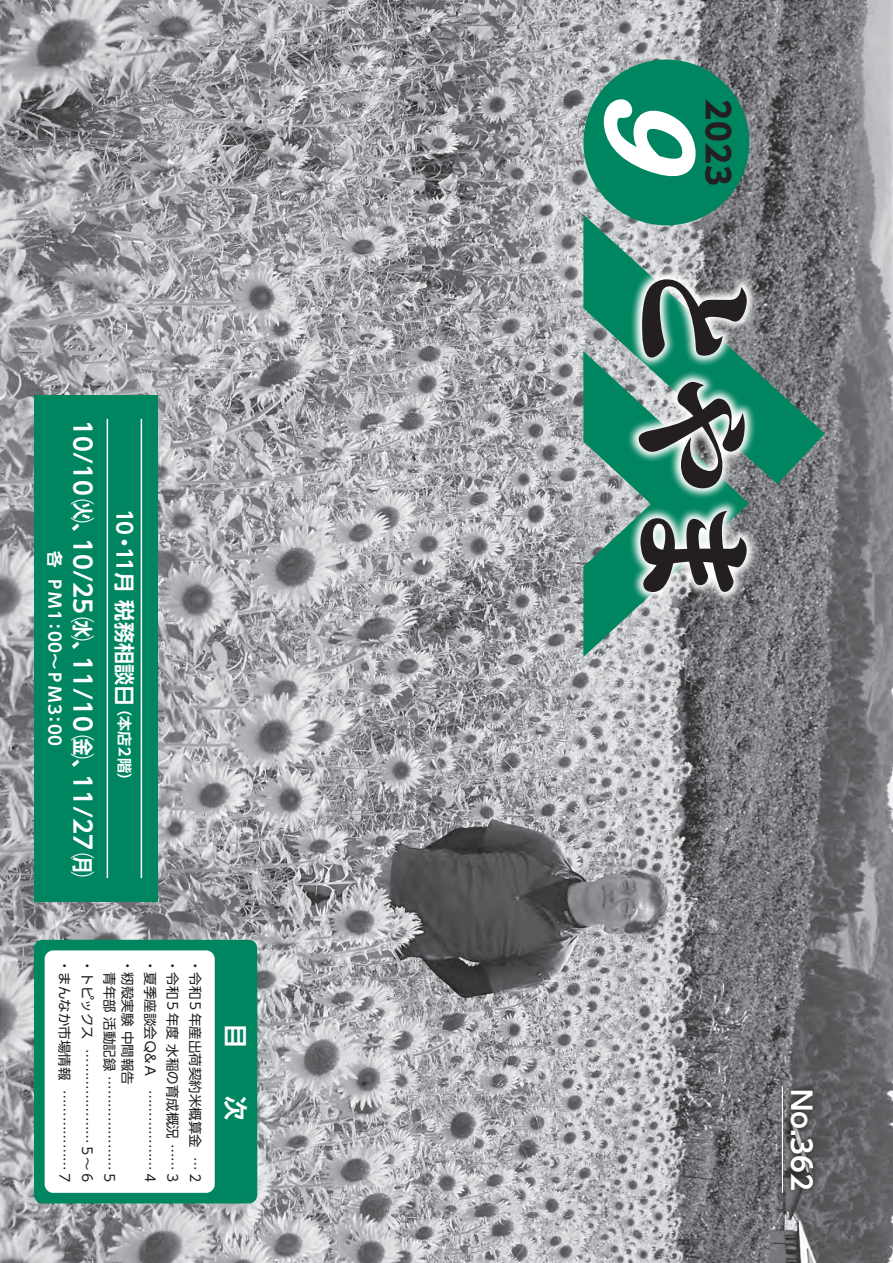
<style>
.page{position:relative;width:893px;height:1263px;background:#fff}
.page>*{position:absolute;margin:0;border:0;box-sizing:border-box;transform-origin:0 0}
.t1{font:900 120px "Ryumin Pro";color:#231f20}
.t2{font:700 31.5px "UD Shin Go Pro";color:#231f20}
.t3{font:700 27px "UD Shin Go Pro De";color:#fff}
.t4{font:700 24px "UD Shin Go Pro De";color:#fff}
.t5{font:700 21px "UD Shin Go Pro De";letter-spacing:.01em;color:#fff}
.t6{font:700 16.5px "UD Shin Go Pro De";color:#fff}
.t7{font:700 15px "UD Shin Go Pro De";color:#fff}
.t8{font:13.5px "UD Shin Go Pro";color:#231f20}
</style>
<div class="page">
<img style="left:0;top:0;width:893px;height:1263px">
<div style="left:776px;top:1081px;width:42px;height:117px;background:#231f20;opacity:.75"></div>
<hr style="left:782px;top:1086px;width:1px;height:107px;background:#fff">
<svg style="left:583px;top:484px;width:166px;height:173px;background:#70968e"></svg>
<svg style="left:583px;top:215px;width:242px;height:269px;background:#59867c"></svg>
<div style="left:583px;top:60px;width:166px;height:165px;background:#008561;border-radius:50%"></div>
<svg style="left:627px;top:267px;width:131px;height:337px"></svg>
<div style="left:34px;top:940px;width:223px;height:263px;background:#008561;border-radius:9px"></div>
<div style="left:45px;top:950px;width:170px;height:243px;background:#fff;border-radius:9px"></div>
<div style="left:34px;top:395px;width:123px;height:506px;background:#008561"></div>
<hr style="left:107px;top:419px;width:1px;height:459px;background:#fff">
<hr style="left:141px;top:419px;width:1px;height:459px;background:#fff">
<p class="t6" style="left:68px;top:551px;width:18px;rotate:90deg">各</p>
<p class="t6" style="left:68px;top:576px;width:172px;rotate:90deg">ＰM1：00～ＰM3：00</p>
<h3 class="t4" style="left:102px;top:420px;width:127px;rotate:90deg">10/10㈫、</h3>
<h3 class="t4" style="left:102px;top:538px;width:127px;rotate:90deg">10/25㈬、</h3>
<h3 class="t4" style="left:102px;top:656px;width:127px;rotate:90deg">11/10㈮、</h3>
<h3 class="t4" style="left:102px;top:774px;width:104px;rotate:90deg">11/27㈪</h3>
<h3 class="t5" style="left:141px;top:508px;width:46px;rotate:90deg">10・</h3>
<h3 class="t5" style="left:141px;top:547px;width:160px;rotate:90deg">11月税務相談日</h3>
<p class="t7" style="left:137px;top:701px;width:89px;rotate:90deg">（本店２階(</p>
<p class="t8" style="left:76px;top:959px;width:123px;rotate:90deg">・まんなか市場情報</p>
<p class="t8" style="left:76px;top:1090px;width:96px;rotate:90deg">..................７</p>
<p class="t8" style="left:98px;top:959px;width:82px;rotate:90deg">・トピックス</p>
<p class="t8" style="left:98px;top:1049px;width:136px;rotate:90deg">.....................５〜６</p>
<p class="t8" style="left:121px;top:959px;width:227px;rotate:90deg">　青年部活動記録 .....................５</p>
<p class="t8" style="left:139px;top:959px;width:127px;rotate:90deg">・籾殻実験中間報告</p>
<p class="t8" style="left:161px;top:959px;width:120px;rotate:90deg">・夏季座談会Ｑ&amp;Ａ</p>
<p class="t8" style="left:161px;top:1090px;width:96px;rotate:90deg">..................４</p>
<p class="t8" style="left:184px;top:959px;width:227px;rotate:90deg">・令和５年度水稲の育成概況 ......３</p>
<p class="t8" style="left:206px;top:959px;width:191px;rotate:90deg">・令和５年産出荷契約米概算金</p>
<p class="t8" style="left:206px;top:1157px;width:28px;rotate:90deg">...２</p>
<h3 class="t4" style="left:255px;top:1023px;width:98px;rotate:90deg">目　　次</h3>
<h1 class="t1" style="left:787px;top:74px;width:541px;rotate:90deg"><sub>９</sub>とやま</h1>
<h2 class="t2" style="left:743px;top:99px;width:88px;rotate:90deg">2023</h2>
<h3 class="t3" style="left:823px;top:1089px;width:103px;rotate:90deg">No.362</h3>
</div>
